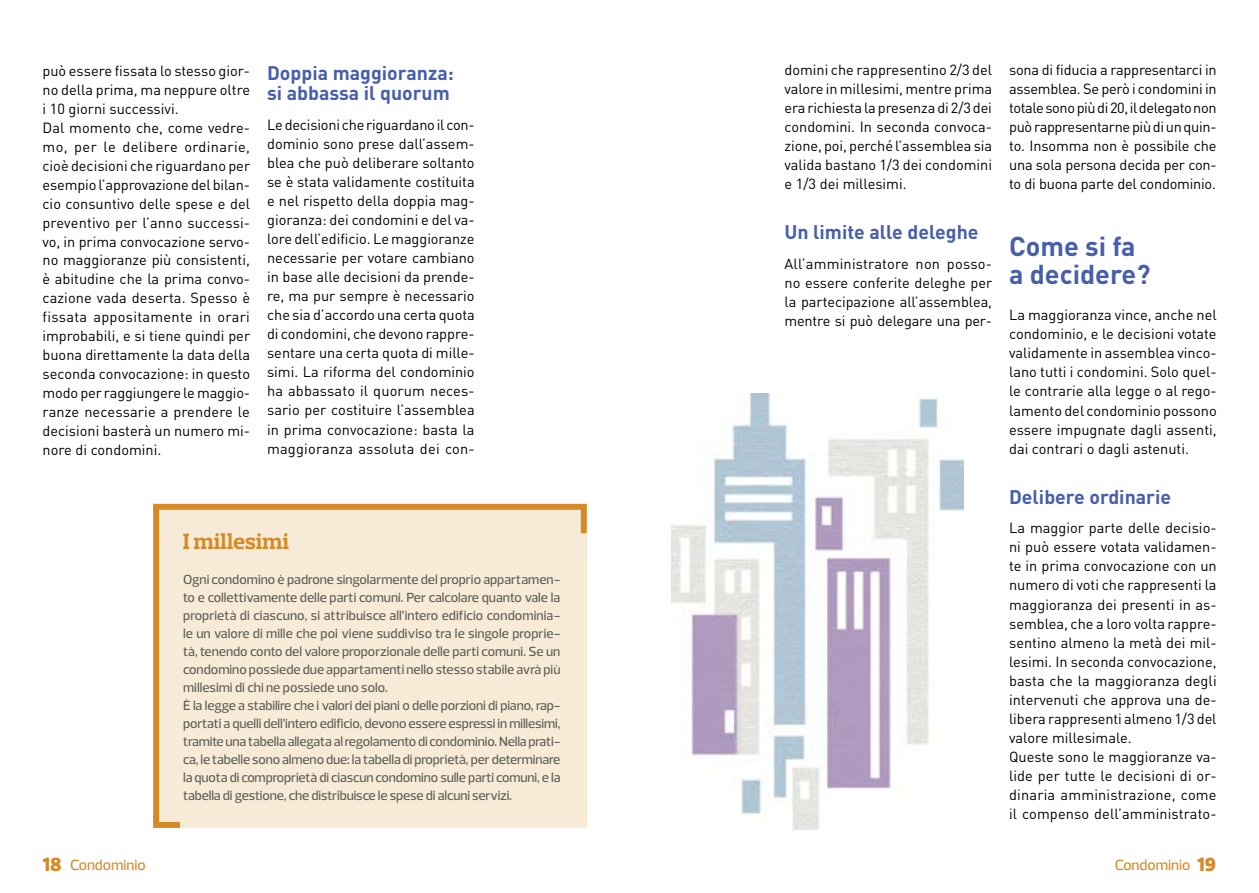
<style>
.page{position:relative;width:1259px;height:893px;background:#fff}
.page>*{position:absolute;margin:0;border:0;box-sizing:border-box;transform-origin:0 0}
.tit2ok{font:700 27px "DIN Pro";color:#475eac}
.TIT_BOX{font:700 22.5px "Prelo Slab";letter-spacing:.01em;color:#d58a27}
.tit3{font:700 19.5px "DIN Pro";color:#475eac}
.t1{font:500 15px "Prelo";color:#d58a27}
.txt_ok{font:14.55px/19px "DIN Pro";color:#000;text-align:justify}
.box_txt_ok{font:500 13.5px/18px "Prelo";letter-spacing:-.01em;color:#5b5c56;text-align:justify}
.s1{font-weight:900;font-size:19.5px}
</style>
<div class="page">
<div style="left:153px;top:503px;width:434px;height:325px;background:#f7ebd7"></div>
<img style="left:672px;top:393px;width:291px;height:436px">
<p class="txt_ok" style="left:43px;top:60px;width:209px">può essere fissata lo stesso gior&shy;no della prima, ma neppure oltre i 10 giorni successivi.</p>
<p class="txt_ok" style="left:43px;top:117px;width:209px">Dal momento che, come vedre&shy;mo, per le delibere ordinarie, cioè decisioni che riguardano per esempio l’approvazione del bilan&shy;cio consuntivo delle spese e del preventivo per l’anno successi&shy;vo, in prima convocazione servo&shy;no maggioranze più consistenti, è abitudine che la prima convo&shy;cazione vada deserta. Spesso è fissata appositamente in orari improbabili, e si tiene quindi per buona direttamente la data della seconda convocazione: in questo modo per raggiungere le maggio&shy;ranze necessarie a prendere le decisioni basterà un numero mi&shy;nore di condomini.</p>
<p class="tit3" style="left:267px;top:56px;width:188px">Doppia maggioranza:</p>
<p class="tit3" style="left:267px;top:77px;width:184px">si abbassa il quorum</p>
<p class="txt_ok" style="left:267px;top:113px;width:209px">Le decisioni che riguardano il con&shy;dominio sono prese dall’assem&shy;blea che può deliberare soltanto se è stata validamente costituita e nel rispetto della doppia mag&shy;gioranza: dei condomini e del va&shy;lore dell’edificio. Le maggioranze necessarie per votare cambiano in base alle decisioni da prende&shy;re, ma pur sempre è necessario che sia d’accordo una certa quota di condomini, che devono rappre&shy;sentare una certa quota di mille&shy;simi. La riforma del condominio ha abbassato il quorum neces&shy;sario per costituire l’assemblea in prima convocazione: basta la maggioranza assoluta dei con-</p>
<p class="TIT_BOX" style="left:183px;top:528px;width:107px">I millesimi</p>
<p class="box_txt_ok" style="left:183px;top:571px;width:379px">Ogni condomino è padrone singolarmente del proprio appartamen&shy;to e collettivamente delle parti comuni. Per calcolare quanto vale la proprietà di ciascuno, si attribuisce all’intero edificio condominia&shy;le un valore di mille che poi viene suddiviso tra le singole proprie&shy;tà, tenendo conto del valore proporzionale delle parti comuni. Se un condomino possiede due appartamenti nello stesso stabile avrà più millesimi di chi ne possiede uno solo.</p>
<p class="box_txt_ok" style="left:183px;top:697px;width:379px">È la legge a stabilire che i valori dei piani o delle porzioni di piano, rap&shy;portati a quelli dell’intero edificio, devono essere espressi in millesimi, tramite una tabella allegata al regolamento di condominio. Nella prati&shy;ca, le tabelle sono almeno due: la tabella di proprietà, per determinare la quota di comproprietà di ciascun condomino sulle parti comuni, e la tabella di gestione, che distribuisce le spese di alcuni servizi.</p>
<p class="txt_ok" style="left:784px;top:59px;width:209px">domini che rappresentino 2/3 del valore in millesimi, mentre prima era richiesta la presenza di 2/3 dei condomini. In seconda convoca&shy;zione, poi, perché l’assemblea sia valida bastano 1/3 dei condomini e 1/3 dei millesimi.</p>
<p class="tit3" style="left:784px;top:216px;width:196px">Un limite alle deleghe</p>
<p class="txt_ok" style="left:784px;top:253px;width:209px">All’amministratore non posso&shy;no essere conferite deleghe per la partecipazione all’assemblea, mentre si può delegare una per-</p>
<p class="txt_ok" style="left:1009px;top:59px;width:209px">sona di fiducia a rappresentarci in assemblea. Se però i condomini in totale sono più di 20, il delegato non può rappresentarne più di un quin&shy;to. Insomma non è possibile che una sola persona decida per con&shy;to di buona parte del condominio.</p>
<p class="tit2ok" style="left:1009px;top:224px;width:128px">Come si fa</p>
<p class="tit2ok" style="left:1009px;top:252px;width:143px">a decidere?</p>
<p class="txt_ok" style="left:1009px;top:304px;width:209px">La maggioranza vince, anche nel condominio, e le decisioni votate validamente in assemblea vinco&shy;lano tutti i condomini. Solo quel&shy;le contrarie alla legge o al rego&shy;lamento del condominio possono essere impugnate dagli assenti, dai contrari o dagli astenuti.</p>
<p class="tit3" style="left:1009px;top:480px;width:164px">Delibere ordinarie</p>
<p class="txt_ok" style="left:1009px;top:517px;width:209px">La maggior parte delle decisio&shy;ni può essere votata validamen&shy;te in prima convocazione con un numero di voti che rappresenti la maggioranza dei presenti in as&shy;semblea, che a loro volta rappre&shy;sentino almeno la metà dei mil&shy;lesimi. In seconda convocazione, basta che la maggioranza degli intervenuti che approva una de&shy;libera rappresenti almeno 1/3 del valore millesimale.</p>
<p class="txt_ok" style="left:1009px;top:746px;width:209px">Queste sono le maggioranze va&shy;lide per tutte le decisioni di or&shy;dinaria amministrazione, come il compenso dell’amministrato-</p>
<p class="t1" style="left:43px;top:856px;width:105px"><span class="s1">18</span> Condominio</p>
<p class="t1" style="left:1114px;top:856px;width:103px">Condominio <span class="s1">19</span></p>
</div>
